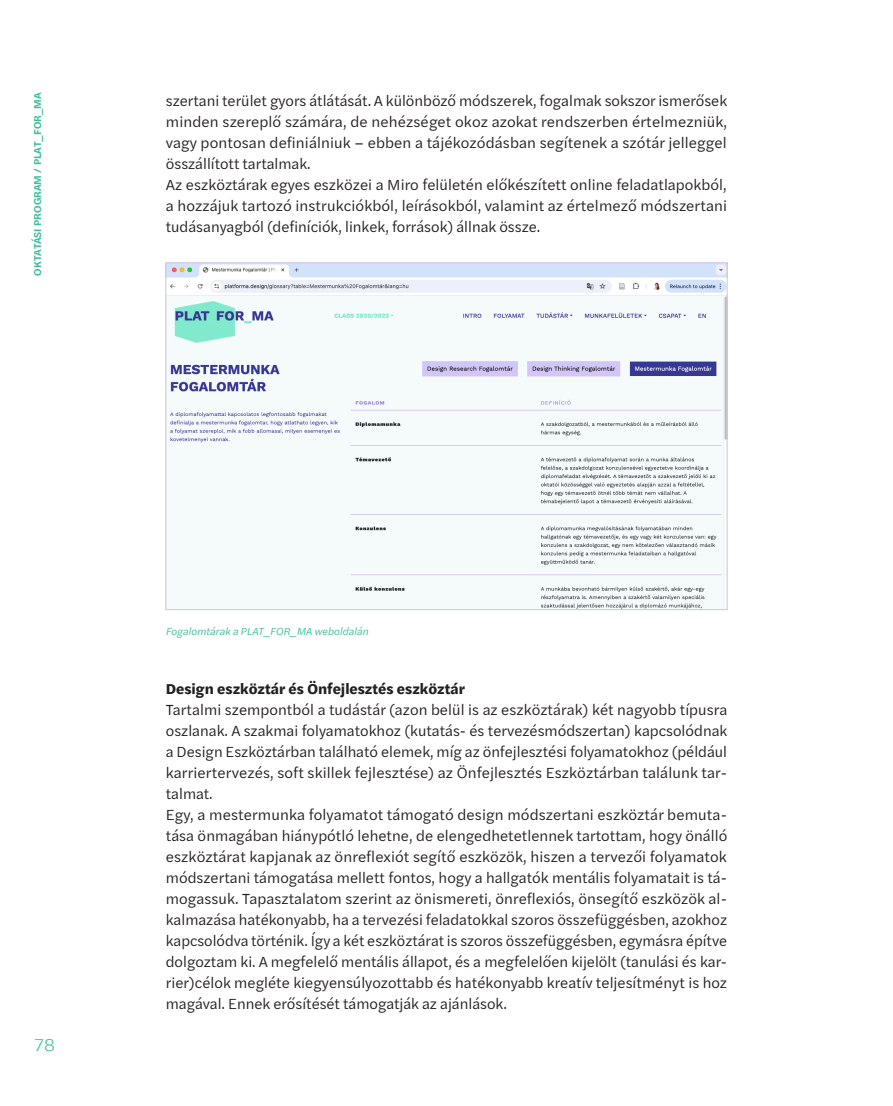
<style>
.page{position:relative;width:893px;height:1106px;background:#fff}
.page>*{position:absolute;margin:0;border:0;box-sizing:border-box;transform-origin:0 0}
.t1{font:300 18px "Halyard Text";color:#3bbd99}
.t2{font:15px/21px "Halyard Text";color:#231f20;text-align:justify}
._05_kenyér_bold{font:700 15px "Halyard Text";color:#231f20}
.képaláírás{font:italic 10.5px "Halyard Text";color:#3bbd99}
.t3{font:600 10.5px "Halyard Text";color:#3bbd99}
</style>
<div class="page">
<img style="left:168px;top:264px;width:557px;height:344px">
<p class="t3" style="left:30px;top:275px;width:184px;rotate:-90deg">Oktatási program / PLAT_FOR_MA</p>
<p class="t2" style="left:166px;top:89px;width:563px">szertani terület gyors átlátását. A különböző módszerek, fogalmak sokszor ismerősek minden szereplő számára, de nehézséget okoz azokat rendszerben értelmezniük, vagy pontosan definiálniuk – ebben a tájékozódásban segítenek a szótár jelleggel összállított tartalmak.</p>
<p class="t2" style="left:166px;top:173px;width:563px">Az eszköztárak egyes eszközei a Miro felületén előkészített online feladatlapokból, a hozzájuk tartozó instrukciókból, leírásokból, valamint az értelmező módszertani tudásanyagból (definíciók, linkek, források) állnak össze.</p>
<p class="t1" style="left:34px;top:1031px;width:23px">78</p>
<p class="képaláírás" style="left:166px;top:624px;width:204px">Fogalomtárak a PLAT_FOR_MA weboldalán</p>
<p class="_05_kenyér_bold" style="left:166px;top:677px;width:301px">Design eszköztár és Önfejlesztés eszköztár</p>
<p class="t2" style="left:166px;top:698px;width:563px;text-align:left">Tartalmi szempontból a tudástár (azon belül is az eszköztárak) két nagyobb típusra oszlanak. A szakmai folyamatokhoz (kutatás- és tervezésmódszertan) kapcsolódnak a Design Eszköztárban található elemek, míg az önfejlesztési folyamatokhoz (például karriertervezés, soft skillek fejlesztése) az Önfejlesztés Eszköztárban találunk tar&shy;talmat.</p>
<p class="t2" style="left:166px;top:803px;width:563px">Egy, a mestermunka folyamatot támogató design módszertani eszköztár bemuta&shy;tása önmagában hiánypótló lehetne, de elengedhetetlennek tartottam, hogy önálló eszköztárat kapjanak az önreflexiót segítő eszközök, hiszen a tervezői folyamatok módszertani támogatása mellett fontos, hogy a hallgatók mentális folyamatait is tá&shy;mogassuk. Tapasztalatom szerint az önismereti, önreflexiós, önsegítő eszközök al&shy;kalmazása hatékonyabb, ha a tervezési feladatokkal szoros összefüggésben, azokhoz kapcsolódva történik. Így a két eszköztárat is szoros összefüggésben, egymásra építve dolgoztam ki. A megfelelő mentális állapot, és a megfelelően kijelölt (tanulási és kar&shy;rier)célok megléte kiegyensúlyozottabb és hatékonyabb kreatív teljesítményt is hoz magával. Ennek erősítését támogatják az ajánlások.</p>
</div>
